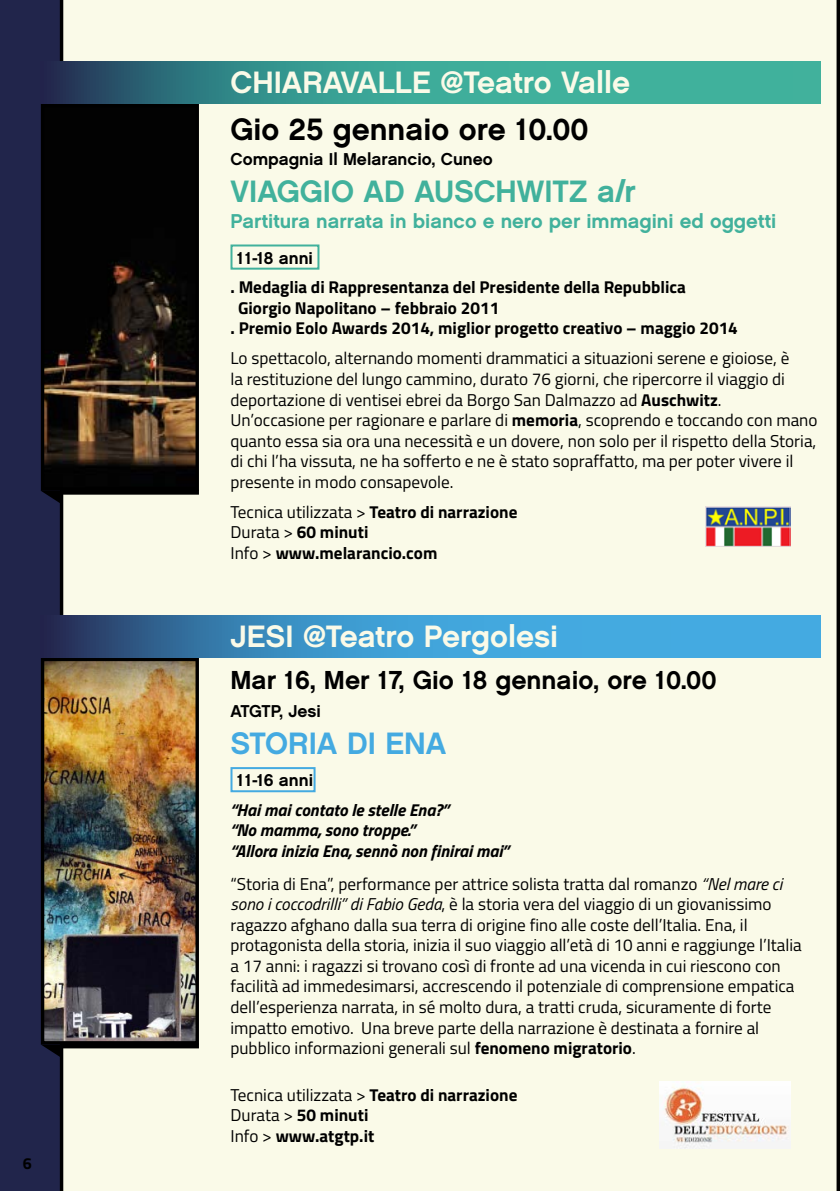
<style>
.page{position:relative;width:840px;height:1191px;background:#fff}
.page>*{position:absolute;margin:0;border:0;box-sizing:border-box;transform-origin:0 0}
.t1{font:30.8px "Chalet New York Nineteen Sixty";color:#fafae8}
.t2{font:30.8px "Chalet New York Nineteen Sixty";color:#41b19c}
.t3{font:30.8px "Chalet New York Nineteen Sixty";color:#000}
.t4{font:30.8px "Chalet New York Nineteen Sixty";color:#44aae1}
.t5{font:26px "Chalet New York Nineteen Sixty";color:#000}
.t6{font:20px "Chalet New York Nineteen Sixty";color:#41b19c}
.t7{font:17.2px/20.6px "Titillium Web";color:#000}
.t8{font:700 17.2px/20.6px "Titillium Web";color:#000}
.t9{font:italic 700 17.2px/20.6px "Titillium Web";color:#000}
.t10{font:17.2px "Chalet New York Nineteen Sixty";color:#000}
.t11{font:700 16px "Titillium Web";color:#000}
.s1{font-weight:700}
.s2{font-weight:400}
.s3{font-style:italic}
</style>
<div class="page">
<div style="left:0;top:0;width:839px;height:1191px;background:#21254b"></div>
<div style="left:60px;top:0;width:779px;height:1191px;background:#fafae8"></div>
<img style="left:45px;top:108px;width:150px;height:379px">
<div style="left:41px;top:104px;width:158px;height:387px;border:3px solid #000"></div>
<svg style="left:41px;top:491px;width:20px;height:13px"></svg>
<div style="left:61px;top:490px;width:138px;height:4px;border:4px solid #000"></div>
<div style="left:230px;top:244px;width:89px;height:26px;border:2px solid #41b19c"></div>
<img style="left:45px;top:661px;width:150px;height:379px">
<div style="left:41px;top:657px;width:158px;height:387px;border:3px solid #000"></div>
<svg style="left:41px;top:1044px;width:20px;height:13px"></svg>
<div style="left:61px;top:1043px;width:138px;height:5px;border:4px solid #000"></div>
<div style="left:230px;top:767px;width:85px;height:25px;border:2px solid #44aae1"></div>
<svg style="left:60px;top:61px;width:759px;height:43px;background:#38998f"></svg>
<svg style="left:60px;top:615px;width:759px;height:42px;background:#3d92c5"></svg>
<img style="left:704px;top:506px;width:86px;height:40px">
<img style="left:659px;top:1081px;width:131px;height:67px">
<p class="t11" style="left:23px;top:1151px;width:10px">6</p>
<h1 class="t1" style="left:230px;top:63px;width:401px">CHIARAVALLE @Teatro Valle</h1>
<h1 class="t3" style="left:230px;top:110px;width:359px">Gio 25 gennaio ore 10.00</h1>
<p class="t10" style="left:230px;top:148px;width:263px">Compagnia Il Melarancio, Cuneo</p>
<h1 class="t2" style="left:230px;top:172px;width:406px">VIAGGIO AD AUSCHWITZ a/r</h1>
<p class="t6" style="left:230px;top:208px;width:547px">Partitura narrata in bianco e nero per immagini ed oggetti</p>
<p class="t10" style="left:237px;top:247px;width:78px">11-18 anni</p>
<p class="t8" style="left:230px;top:276px;width:456px">. Medaglia di Rappresentanza del Presidente della Repubblica</p>
<p class="t8" style="left:238px;top:296px;width:262px">Giorgio Napolitano – febbraio 2011</p>
<p class="t8" style="left:230px;top:317px;width:508px">. Premio Eolo Awards 2014, miglior progetto creativo – maggio 2014</p>
<p class="t7" style="left:230px;top:347px;width:588px">Lo spettacolo, alternando momenti drammatici a situazioni serene e gioiose, è<br>la restituzione del lungo cammino, durato 76 giorni, che ripercorre il viaggio di deportazione di ventisei ebrei da Borgo San Dalmazzo ad <span class="s1">Auschwitz</span>.<br>Un’occasione per ragionare e parlare di <span class="s1">memoria</span>, scoprendo e toccando con mano quanto essa sia ora una necessità e un dovere, non solo per il rispetto della Storia, di chi l’ha vissuta, ne ha sofferto e ne è stato sopraffatto, ma per poter vivere il presente in modo consapevole.</p>
<p class="t8" style="left:230px;top:500px;width:288px"><span class="s2">Tecnica utilizzata &gt;</span> Teatro di narrazione<br><span class="s2">Durata &gt;</span> 60 minuti<br><span class="s2">Info &gt;</span> www.melarancio.com</p>
<h1 class="t1" style="left:230px;top:616px;width:329px">JESI @Teatro Pergolesi</h1>
<h2 class="t5" style="left:230px;top:663px;width:487px">Mar 16, Mer 17, Gio 18 gennaio, ore 10.00</h2>
<p class="t10" style="left:230px;top:700px;width:92px">ATGTP, Jesi</p>
<h1 class="t4" style="left:230px;top:724px;width:217px">STORIA DI ENA</h1>
<p class="t10" style="left:237px;top:769px;width:78px">11-16 anni</p>
<p class="t9" style="left:230px;top:798px;width:280px">“Hai mai contato le stelle Ena?”<br>“No mamma, sono troppe.”<br>“Allora inizia Ena, sennò non finirai mai”</p>
<p class="t7" style="left:230px;top:872px;width:572px">“Storia di Ena”, performance per attrice solista tratta dal romanzo <span class="s3">“Nel mare ci sono i coccodrilli” di Fabio Geda</span>, è la storia vera del viaggio di un giovanissimo ragazzo afghano dalla sua terra di origine fino alle coste dell’Italia. Ena, il protagonista della storia, inizia il suo viaggio all’età di 10 anni e raggiunge l’Italia a 17 anni: i ragazzi si trovano così di fronte ad una vicenda in cui riescono con facilità ad immedesimarsi, accrescendo il potenziale di comprensione empatica dell’esperienza narrata, in sé molto dura, a tratti cruda, sicuramente di forte impatto emotivo. Una breve parte della narrazione è destinata a fornire al pubblico informazioni generali sul <span class="s1">fenomeno migratorio</span>.</p>
<p class="t8" style="left:230px;top:1083px;width:288px"><span class="s2">Tecnica utilizzata &gt;</span> Teatro di narrazione<br><span class="s2">Durata &gt;</span> 50 minuti<br><span class="s2">Info &gt;</span> www.atgtp.it</p>
</div>
